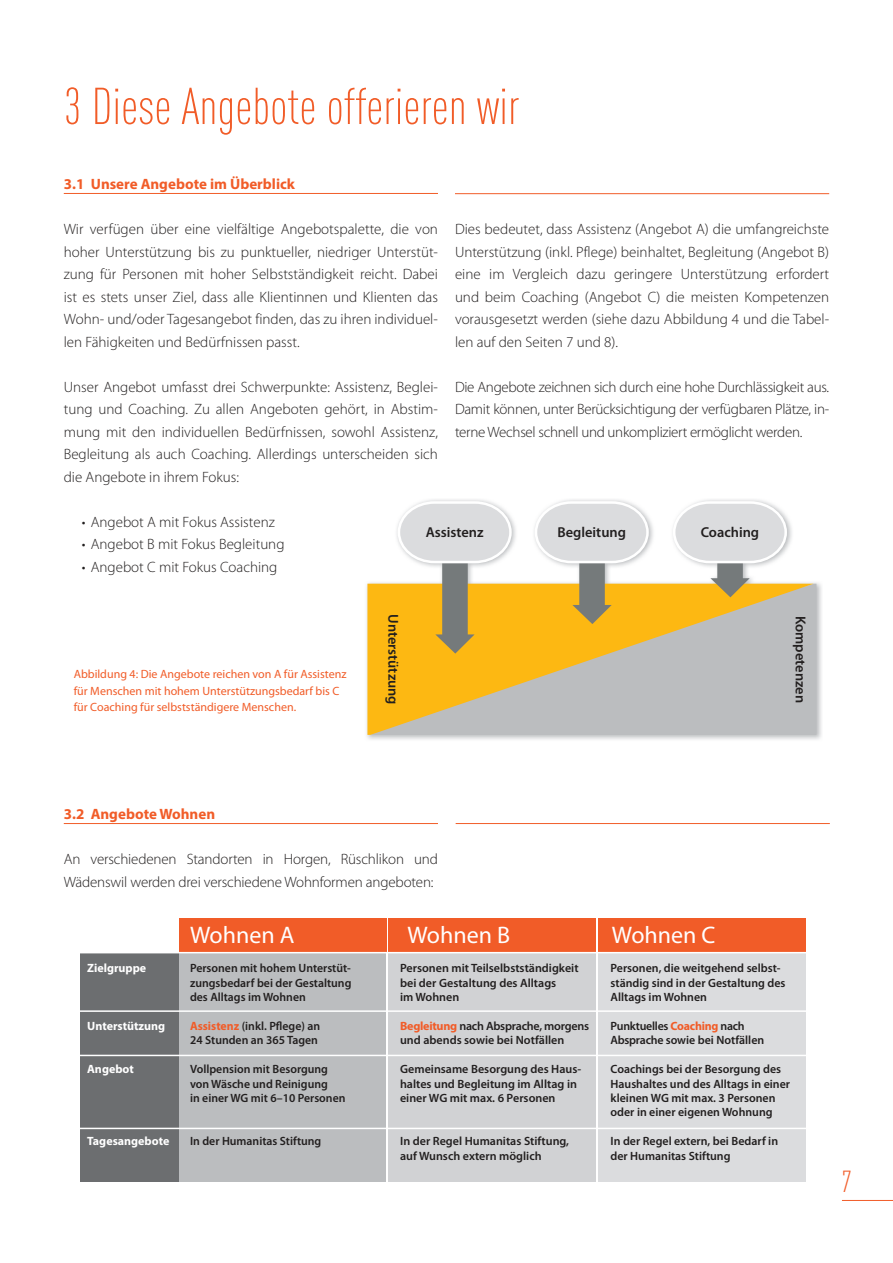
<style>
.page{position:relative;width:893px;height:1263px;background:#fff}
.page>*{position:absolute;margin:0;border:0;box-sizing:border-box;transform-origin:0 0}
.t1{font:300 condensed 51px "DINOT";color:#f15c28}
.t2{font:300 condensed 30px "DINOT";color:#f15c28}
.t3{font:24px "Myriad Pro";color:#fff}
.t4{font:300 15px/22.5px "Myriad Pro";color:#221f1f;text-align:justify}
.t5{font:700 15px "Myriad Pro";color:#f15c28}
.t6{font:600 14.4px "Myriad Pro";color:#221f1f}
.t7{font:600 12px/14.4px "Myriad Pro";color:#221f1f}
.t8{font:12px/16.5px "Myriad Pro";color:#f15c28}
.t9{font:600 12px/14.4px "Myriad Pro";letter-spacing:-.02em;color:#221f1f}
.t10{font:700 12px "Myriad Pro";color:#fff}
.s1{font-weight:700;color:#f15c28}
</style>
<div class="page">
<hr style="left:842px;top:1200px;width:51px;height:1px;background:#f15c28">
<hr style="left:64px;top:193px;width:374px;height:1px;background:#f15c28">
<img style="left:366px;top:499px;width:456px;height:241px">
<svg style="left:367px;top:584px;width:447px;height:151px;background:#d3bb7f"></svg>
<svg style="left:672px;top:500px;width:116px;height:97px"></svg>
<svg style="left:533px;top:500px;width:117px;height:124px"></svg>
<svg style="left:396px;top:500px;width:117px;height:154px"></svg>
<hr style="left:455px;top:193px;width:374px;height:1px;background:#f15c28">
<hr style="left:64px;top:823px;width:374px;height:1px;background:#f15c28">
<div style="left:179px;top:953px;width:207px;height:229px;background:#bbbdbf"></div>
<div style="left:80px;top:953px;width:99px;height:229px;background:#6c6e70"></div>
<div style="left:388px;top:953px;width:208px;height:229px;background:#d1d2d4"></div>
<div style="left:598px;top:953px;width:208px;height:229px;background:#dbdcde"></div>
<div style="left:179px;top:918px;width:207px;height:34px;background:#f15c28"></div>
<div style="left:388px;top:918px;width:208px;height:34px;background:#f15c28"></div>
<div style="left:598px;top:918px;width:208px;height:34px;background:#f15c28"></div>
<hr style="left:68px;top:1010px;width:751px;height:2px;background:#fff">
<hr style="left:68px;top:1055px;width:751px;height:1px;background:#fff">
<hr style="left:68px;top:1128px;width:751px;height:1px;background:#fff">
<hr style="left:456px;top:823px;width:374px;height:1px;background:#f15c28">
<h1 class="t1" style="left:64px;top:87px;width:457px">3 Diese Angebote offerieren wir</h1>
<p class="t5" style="left:64px;top:176px;width:233px">3.1 Unsere Angebote im Überblick</p>
<p class="t4" style="left:64px;top:218px;width:376px">Wir verfügen über eine vielfältige Angebotspalette, die von hoher Unterstützung bis zu punktueller, niedriger Unterstüt&shy;zung für Personen mit hoher Selbstständigkeit reicht. Dabei ist es stets unser Ziel, dass alle Klientinnen und Klienten das Wohn- und/oder Tagesangebot finden, das zu ihren individuel&shy;len Fähigkeiten und Bedürfnissen passt.</p>
<p class="t4" style="left:64px;top:376px;width:376px">Unser Angebot umfasst drei Schwerpunkte: Assistenz, Beglei&shy;tung und Coaching. Zu allen Angeboten gehört, in Abstim&shy;mung mit den individuellen Bedürfnissen, sowohl Assistenz, Begleitung als auch Coaching. Allerdings unterscheiden sich die Angebote in ihrem Fokus:</p>
<p class="t4" style="left:82px;top:511px;width:195px">• Angebot A mit Fokus Assistenz</p>
<p class="t4" style="left:82px;top:533px;width:204px">• Angebot B mit Fokus Begleitung</p>
<p class="t4" style="left:82px;top:556px;width:197px">• Angebot C mit Fokus Coaching</p>
<p class="t4" style="left:455px;top:218px;width:376px">Dies bedeutet, dass Assistenz (Angebot A) die umfangreichste Unterstützung (inkl. Pflege) beinhaltet, Begleitung (Angebot B) eine im Vergleich dazu geringere Unterstützung erfordert und beim Coaching (Angebot C) die meisten Kompetenzen vorausgesetzt werden (siehe dazu Abbildung 4 und die Tabel&shy;len auf den Seiten 7 und 8).</p>
<p class="t4" style="left:455px;top:376px;width:376px">Die Angebote zeichnen sich durch eine hohe Durchlässigkeit aus.<br>Damit können, unter Berücksichtigung der verfügbaren Plätze, in&shy;terne Wechsel schnell und unkompliziert ermöglicht werden.</p>
<p class="t6" style="left:426px;top:527px;width:59px">Assistenz</p>
<p class="t6" style="left:557px;top:527px;width:70px">Begleitung</p>
<p class="t6" style="left:701px;top:527px;width:60px">Coaching</p>
<p class="t8" style="left:74px;top:666px;width:274px">Abbildung 4: Die Angebote reichen von A für Assistenz für Menschen mit hohem Unterstützungsbedarf bis C für Coaching für selbstständigere Menschen.</p>
<p class="t6" style="left:399px;top:614px;width:92px;rotate:90deg">Unterstützung</p>
<p class="t6" style="left:806px;top:616px;width:89px;rotate:90deg">Kompetenzen</p>
<p class="t5" style="left:64px;top:806px;width:153px">3.2 Angebote Wohnen</p>
<p class="t4" style="left:64px;top:848px;width:376px">An verschiedenen Standorten in Horgen, Rüschlikon und<br>Wädenswil werden drei verschiedene Wohnformen angeboten:</p>
<p class="t10" style="left:87px;top:964px;width:61px">Zielgruppe</p>
<p class="t10" style="left:87px;top:1021px;width:80px">Unterstützung</p>
<p class="t10" style="left:87px;top:1065px;width:48px">Angebot</p>
<p class="t10" style="left:87px;top:1137px;width:84px">Tagesangebote</p>
<h3 class="t3" style="left:190px;top:921px;width:106px">Wohnen A</h3>
<h3 class="t3" style="left:407px;top:921px;width:104px">Wohnen B</h3>
<h3 class="t3" style="left:612px;top:921px;width:105px">Wohnen C</h3>
<p class="t7" style="left:190px;top:962px;width:163px;text-align:justify">Personen mit hohem Unterstüt&shy;zungsbedarf bei der Gestaltung des Alltags im Wohnen</p>
<p class="t7" style="left:190px;top:1020px;width:132px"><span class="s1">Assistenz</span> (inkl. Pflege) an<br>24 Stunden an 365 Tagen</p>
<p class="t7" style="left:190px;top:1063px;width:157px">Vollpension mit Besorgung von Wäsche und Reinigung<br>in einer WG mit 6–10 Personen</p>
<p class="t7" style="left:190px;top:1135px;width:133px">In der Humanitas Stiftung</p>
<p class="t7" style="left:400px;top:962px;width:180px">Personen mit Teilselbstständigkeit bei der Gestaltung des Alltags<br>im Wohnen</p>
<p class="t7" style="left:400px;top:1020px;width:191px"><span class="s1">Begleitung</span> nach Absprache, morgens und abends sowie bei Notfällen</p>
<p class="t7" style="left:400px;top:1063px;width:183px">Gemeinsame Besorgung des Haus&shy;haltes und Begleitung im Alltag in einer WG mit max. 6 Personen</p>
<p class="t7" style="left:400px;top:1135px;width:171px">In der Regel Humanitas Stiftung, auf Wunsch extern möglich</p>
<p class="t7" style="left:610px;top:962px;width:176px">Personen, die weitgehend selbst&shy;ständig sind in der Gestaltung des<br>Alltags im Wohnen</p>
<p class="t9" style="left:610px;top:1020px;width:155px">Punktuelles <span class="s1">Coaching</span> nach<br>Absprache sowie bei Notfällen</p>
<p class="t7" style="left:610px;top:1063px;width:181px">Coachings bei der Besorgung des<br>Haushaltes und des Alltags in einer kleinen WG mit max. 3 Personen oder in einer eigenen Wohnung</p>
<p class="t7" style="left:610px;top:1135px;width:169px">In der Regel extern, bei Bedarf in der Humanitas Stiftung</p>
<h2 class="t2" style="left:842px;top:1171px;width:12px">7</h2>
</div>
